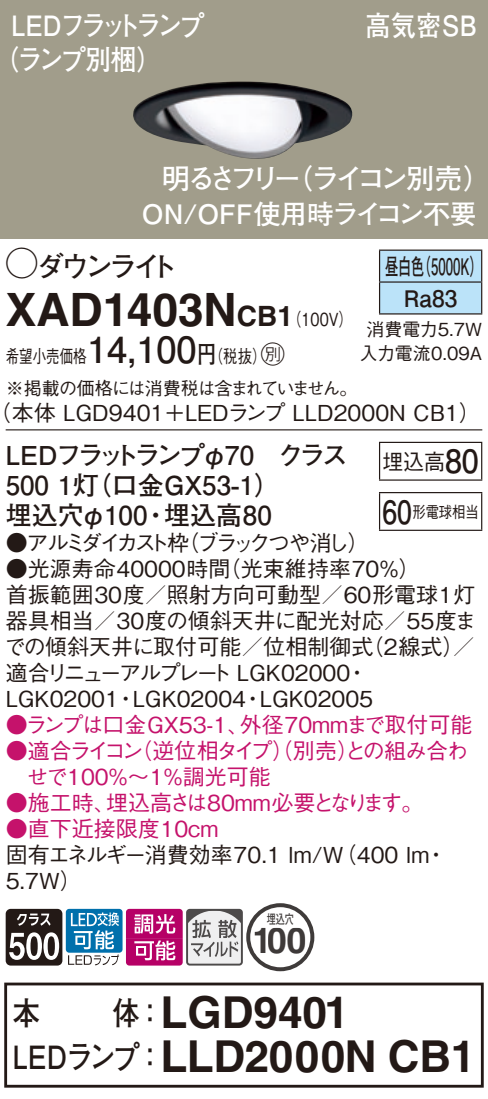
<style>
.page{position:relative;width:488px;height:1099px;background:#fff}
.page>*{position:absolute;margin:0;border:0;box-sizing:border-box;transform-origin:0 0}
.t1{font:700 46px "Helvetica LT Std";color:#231916}
.t2{font:700 44px/44px "Helvetica LT Std";letter-spacing:-.01em;color:#231916;text-align:center}
.t3{font:700 36px "Helvetica LT Std";color:#3e3a39}
.t4{font:700 32px "Futo Go B101 Pro";color:#231916;scale:.85 1}
.t5{font:700 28px/34px "Futo Go B101 Pro";letter-spacing:-.12em;color:#fff;scale:.9 1}
.t6{font:700 28px "Futo Go B101 Pro";letter-spacing:-.185em;color:#fff}
.t7{font:700 28px "Futo Go B101 Pro";letter-spacing:-.15em;color:#231916}
.t8{font:700 26.8px "Futo Go B101 Pro";letter-spacing:-.005em;color:#fff}
.t9{font:700 26px/30px "Futo Go B101 Pro";color:#231916}
.t10{font:700 22.8px/32px "Futo Go B101 Pro";color:#231916;text-align:center;scale:.58 1}
.t11{font:500 22px/26px "Gothic BBB Pro";color:#231916}
.t12{font:500 22px "Gothic BBB Pro";color:#c5126b}
.t13{font:500 22px/26px "Gothic BBB Pro";letter-spacing:-.045em;color:#c5126b}
.t14{font:500 22px "Gothic BBB Pro";letter-spacing:-.165em;color:#231916}
.t15{font:500 22px "Gothic BBB Pro";color:#231916;scale:.95 1}
.t16{font:500 18px/31.6px "Gothic BBB Pro";letter-spacing:-.035em;color:#231916;scale:.75 1}
.t17{font:500 18px/24px "Gothic BBB Pro";color:#231916;text-align:center}
.t18{font:500 16px "Gothic BBB Pro";color:#231916;scale:.83 1}
.t19{font:13.2px "Futo Go B101 Pro Bold 90 pv RKSJ H";color:#3f3b3a;scale:.7 1}
.s1{font-family:"Ford Classification 1";font-weight:400;font-size:32px}
.s2{font-size:28px}
.s3{font-family:"Gothic BBB Pro";font-weight:500;font-size:18px}
.s4{font-family:"Futo Go B101 Pro";font-weight:700;font-size:36px}
.s5{font-family:"Futo Go B101 Pro";font-weight:700;font-size:24px}
.s6{font-family:"Ford Classification 1";font-weight:400;font-size:24px}
.s7{font-family:"Futo Go B101 Pro";font-weight:700;font-size:32px}
.s8{color:#251b18}
.s9{font-family:"Futo Go B101 Pro";font-size:32px}
</style>
<div class="page">
<div style="left:0;top:0;width:488px;height:238px;background:#a19d8b"></div>
<img style="left:133px;top:81px;width:220px;height:78px">
<div style="left:380px;top:251px;width:101px;height:62px;background:#bbe3f9"></div>
<hr style="left:379px;top:249px;width:103px;height:2px;background:#231916">
<hr style="left:379px;top:251px;width:1px;height:30px;background:#231916">
<hr style="left:481px;top:251px;width:1px;height:30px;background:#231916">
<hr style="left:379px;top:281px;width:103px;height:2px;background:#231916">
<hr style="left:379px;top:283px;width:1px;height:30px;background:#231916">
<hr style="left:481px;top:283px;width:1px;height:30px;background:#231916">
<hr style="left:379px;top:313px;width:103px;height:1px;background:#231916">
<hr style="left:6px;top:429px;width:476px;height:1px;background:#231916">
<hr style="left:379px;top:443px;width:1px;height:36px;background:#231916">
<hr style="left:379px;top:442px;width:103px;height:1px;background:#231916">
<hr style="left:481px;top:443px;width:1px;height:36px;background:#231916">
<hr style="left:379px;top:479px;width:103px;height:2px;background:#231916">
<hr style="left:379px;top:493px;width:1px;height:36px;background:#231916">
<hr style="left:379px;top:492px;width:103px;height:1px;background:#231916">
<hr style="left:481px;top:493px;width:1px;height:36px;background:#231916">
<hr style="left:379px;top:529px;width:103px;height:2px;background:#231916">
<svg style="left:6px;top:908px;width:56px;height:57px"></svg>
<div style="left:66px;top:908px;width:56px;height:44px;background:#0070ac;border-radius:3px"></div>
<svg style="left:68px;top:912px;width:51px;height:53px"></svg>
<svg style="left:126px;top:903px;width:188px;height:68px"></svg>
<div style="left:4px;top:982px;width:479px;height:105px;border:3px solid #231916"></div>
<p class="t5" style="left:-7px;top:5px;width:236px;text-indent:18px">LEDフラットランプ（ランプ別梱）</p>
<p class="t5" style="left:365px;top:5px;width:125px">高気密SB</p>
<p class="t6" style="left:162px;top:156px;width:330px">明るさフリー（ライコン別売）</p>
<p class="t8" style="left:142px;top:192px;width:336px">ON/OFF使用時ライコン不要</p>
<p class="t7" style="left:6px;top:244px;width:174px"><span class="s1">A</span>ダウンライト</p>
<h1 class="t1" style="left:6px;top:281px;width:349px">XAD1403N<span class="s2">CB1</span><span class="s3">（100V）</span></h1>
<p class="t16" style="left:6px;top:338px;width:470px">希望小売価格<span class="s4">14,100</span><span class="s5">円</span>（税抜）<span class="s6">C<br></span>※掲載の価格には消費税は含まれていません。</p>
<p class="t11" style="left:-10px;top:397px;width:492px">（本体 LGD9401＋LEDランプ LLD2000N CB1）</p>
<p class="t10" style="left:385px;top:247px;width:170px">昼白色（5000K）<br>Ra83</p>
<p class="t17" style="left:359px;top:315px;width:124px">消費電力5.7W入力電流0.09A</p>
<p class="t9" style="left:6px;top:436px;width:343px">LEDフラットランプφ70　クラス<br>500 1灯（口金GX53-1）<br>埋込穴φ100・埋込高80</p>
<p class="t14" style="left:6px;top:525px;width:365px">●アルミダイカスト枠（ブラックつや消し）</p>
<p class="t11" style="left:4px;top:553px;width:473px">●光源寿命40000時間（光束維持率70％）<br>首振範囲30度／照射方向可動型／60形電球1灯器具相当／30度の傾斜天井に配光対応／55度までの傾斜天井に取付可能／位相制御式（2線式）／適合リニューアルプレート LGK02000・<br>LGK02001・LGK02004・LGK02005</p>
<p class="t12" style="left:6px;top:707px;width:468px">●ランプは口金GX53-1、外径70mmまで取付可能</p>
<p class="t13" style="left:27px;top:735px;width:443px;text-indent:-21px">●適合ライコン（逆位相タイプ）（別売）との組み合わせで100％〜1％調光可能</p>
<p class="t12" style="left:6px;top:785px;width:419px">●施工時、埋込高さは80mm必要となります。</p>
<p class="t12" style="left:6px;top:811px;width:214px">●直下近接限度10cm</p>
<p class="t11" style="left:6px;top:839px;width:443px">固有エネルギー消費効率70.1 lm/W（400 lm・<br>5.7W）</p>
<p class="t15" style="left:382px;top:443px;width:103px">埋込高<span class="s7">80</span></p>
<p class="t18" style="left:382px;top:498px;width:118px"><span class="s7">60</span>形電球相当</p>
<p class="t19" style="left:266px;top:908px;width:41px">埋込穴</p>
<h3 class="t3" style="left:252px;top:918px;width:56px"><span class="s8">1</span>00</h3>
<h2 class="t2" style="left:13px;top:989px;width:464px"><span class="s9">体：</span>LGD9401<br><span class="s9">LEDランプ：</span>LLD2000N CB1</h2>
<h3 class="t4" style="left:13px;top:987px;width:34px">本</h3>
</div>
